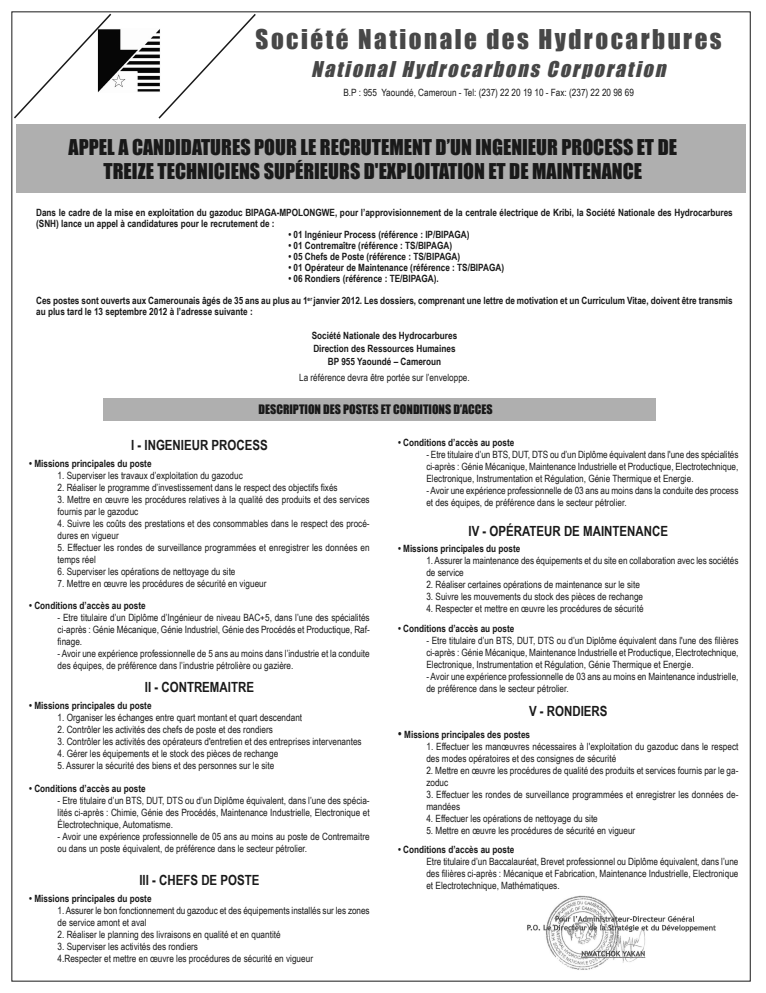
<style>
.page{position:relative;width:766px;height:993px;background:#fff}
.page>*{position:absolute;margin:0;border:0;box-sizing:border-box;transform-origin:0 0}
.t1{font:25px "Impact";letter-spacing:.1em;color:#474747}
.t2{font:20px/24px "Impact";color:#191919;text-align:center}
.t3{font:italic 20px "Impact";color:#474747}
.t4{font:700 14px "Arial Narrow";color:#191919}
.t5{font:12px "Impact";color:#191919}
.t6{font:10px/12px "Arial Narrow";color:#191919}
.t7{font:700 10px/11px "Arial Narrow";color:#191919}
.s1{font-size:12px}
</style>
<div class="page">
<img style="left:113px;top:29px;width:44px;height:63px">
<div style="left:16px;top:125px;width:729px;height:68px;background:#afafaf"></div>
<img style="left:527px;top:895px;width:189px;height:75px">
<svg style="left:12px;top:12px;width:101px;height:108px"></svg>
<svg style="left:157px;top:12px;width:100px;height:107px"></svg>
<div style="left:103px;top:398px;width:552px;height:23px;background:#afafaf"></div>
<h1 class="t1" style="left:255px;top:23px;width:467px">Société Nationale des Hydrocarbures</h1>
<p class="t6" style="left:343px;top:86px;width:292px">B.P : 955 Yaoundé, Cameroun - Tel: (237) 22 20 19 10 - Fax: (237) 22 20 98 69</p>
<h2 class="t3" style="left:311px;top:56px;width:360px">National Hydrocarbons Corporation</h2>
<h2 class="t2" style="left:69px;top:135px;width:609px">APPEL A CANDIDATURES POUR LE RECRUTEMENT D’UN INGENIEUR PROCESS ET DE<br>TREIZE TECHNICIENS SUPÉRIEURS D'EXPLOITATION ET DE MAINTENANCE</h2>
<p class="t7" style="left:36px;top:207px;width:698px">Dans le cadre de la mise en exploitation du gazoduc BIPAGA-MPOLONGWE, pour l’approvisionnement de la centrale électrique de Kribi, la Société Nationale des Hydrocarbures (SNH) lance un appel à candidatures pour le recrutement de :</p>
<p class="t7" style="left:288px;top:229px;width:182px">• 01 Ingénieur Process (référence : IP/BIPAGA)</p>
<p class="t7" style="left:288px;top:240px;width:165px">• 01 Contremaître (référence : TS/BIPAGA)</p>
<p class="t7" style="left:288px;top:251px;width:173px">• 05 Chefs de Poste (référence : TS/BIPAGA)</p>
<p class="t7" style="left:288px;top:262px;width:217px">• 01 Opérateur de Maintenance (référence : TS/BIPAGA)</p>
<p class="t7" style="left:288px;top:273px;width:152px">• 06 Rondiers (référence : TE/BIPAGA).</p>
<p class="t7" style="left:36px;top:295px;width:698px">Ces postes sont ouverts aux Camerounais âgés de 35 ans au plus au 1<sup>er</sup> janvier 2012. Les dossiers, comprenant une lettre de motivation et un Curriculum Vitae, doivent être transmis au plus tard le 13 septembre 2012 à l’adresse suivante :</p>
<p class="t7" style="left:311px;top:329px;width:147px;line-height:13px;text-align:center">Société Nationale des Hydrocarbures<br>Direction des Ressources Humaines<br>BP 955 Yaoundé – Cameroun</p>
<p class="t6" style="left:299px;top:371px;width:172px">La référence devra être portée sur l’enveloppe.</p>
<p class="t5" style="left:258px;top:402px;width:235px">DESCRIPTION DES POSTES ET CONDITIONS D’ACCES</p>
<h3 class="t4" style="left:131px;top:437px;width:138px">I - INGENIEUR PROCESS</h3>
<p class="t7" style="left:29px;top:458px;width:124px">• Missions principales du poste</p>
<p class="t6" style="left:58px;top:469px;width:187px">1. Superviser les travaux d’exploitation du gazoduc</p>
<p class="t6" style="left:58px;top:481px;width:281px">2. Réaliser le programme d’investissement dans le respect des objectifs fixés</p>
<p class="t6" style="left:58px;top:493px;width:313px">3. Mettre en œuvre les procédures relatives à la qualité des produits et des services fournis par le gazoduc</p>
<p class="t6" style="left:58px;top:517px;width:313px">4. Suivre les coûts des prestations et des consommables dans le respect des procé&shy;dures en vigueur</p>
<p class="t6" style="left:58px;top:541px;width:313px">5. Effectuer les rondes de surveillance programmées et enregistrer les données en temps réel</p>
<p class="t6" style="left:58px;top:565px;width:179px">6. Superviser les opérations de nettoyage du site</p>
<p class="t6" style="left:58px;top:577px;width:210px">7. Mettre en œuvre les procédures de sécurité en vigueur</p>
<p class="t7" style="left:29px;top:600px;width:118px">• Conditions d’accès au poste</p>
<p class="t6" style="left:58px;top:611px;width:313px;text-align:justify">- Etre titulaire d’un Diplôme d’Ingénieur de niveau BAC+5, dans l’une des spécialités ci-après : Génie Mécanique, Génie Industriel, Génie des Procédés et Productique, Raf&shy;finage.</p>
<p class="t6" style="left:58px;top:647px;width:313px">- Avoir une expérience professionnelle de 5 ans au moins dans l’industrie et la conduite des équipes, de préférence dans l’industrie pétrolière ou gazière.</p>
<h3 class="t4" style="left:145px;top:679px;width:111px">II - CONTREMAITRE</h3>
<p class="t7" style="left:29px;top:700px;width:124px">• Missions principales du poste</p>
<p class="t6" style="left:58px;top:711px;width:246px">1. Organiser les échanges entre quart montant et quart descendant</p>
<p class="t6" style="left:58px;top:723px;width:217px">2. Contrôler les activités des chefs de poste et des rondiers</p>
<p class="t6" style="left:58px;top:735px;width:305px">3. Contrôler les activités des opérateurs d'entretien et des entreprises intervenantes</p>
<p class="t6" style="left:58px;top:747px;width:222px">4. Gérer les équipements et le stock des pièces de rechange</p>
<p class="t6" style="left:58px;top:759px;width:218px">5. Assurer la sécurité des biens et des personnes sur le site</p>
<p class="t7" style="left:29px;top:783px;width:118px">• Conditions d’accès au poste</p>
<p class="t6" style="left:58px;top:794px;width:313px;text-align:justify">- Etre titulaire d’un BTS, DUT, DTS ou d’un Diplôme équivalent, dans l’une des spécia&shy;lités ci-après : Chimie, Génie des Procédés, Maintenance Industrielle, Electronique et Électrotechnique, Automatisme.</p>
<p class="t6" style="left:58px;top:830px;width:313px">- Avoir une expérience professionnelle de 05 ans au moins au poste de Contremaitre ou dans un poste équivalent, de préférence dans le secteur pétrolier.</p>
<h3 class="t4" style="left:139px;top:871px;width:121px">III - CHEFS DE POSTE</h3>
<p class="t7" style="left:29px;top:892px;width:124px">• Missions principales du poste</p>
<p class="t6" style="left:58px;top:904px;width:313px">1. Assurer le bon fonctionnement du gazoduc et des équipements installés sur les zones de service amont et aval</p>
<p class="t6" style="left:58px;top:928px;width:224px">2. Réaliser le planning des livraisons en qualité et en quantité</p>
<p class="t6" style="left:58px;top:940px;width:257px">3. Superviser les activités des rondiers<br>4.Respecter et mettre en œuvre les procédures de sécurité en vigueur</p>
<p class="t7" style="left:398px;top:437px;width:118px">• Conditions d’accès au poste</p>
<p class="t6" style="left:426px;top:448px;width:313px;text-align:justify">- Etre titulaire d’un BTS, DUT, DTS ou d’un Diplôme équivalent dans l'une des spécialités ci-après : Génie Mécanique, Maintenance Industrielle et Productique, Electrotechnique, Electronique, Instrumentation et Régulation, Génie Thermique et Energie.</p>
<p class="t6" style="left:426px;top:484px;width:313px">- Avoir une expérience professionnelle de 03 ans au moins dans la conduite des process et des équipes, de préférence dans le secteur pétrolier.</p>
<h3 class="t4" style="left:468px;top:522px;width:201px">IV - OPÉRATEUR DE MAINTENANCE</h3>
<p class="t7" style="left:398px;top:542px;width:124px">• Missions principales du poste</p>
<p class="t6" style="left:426px;top:554px;width:313px">1. Assurer la maintenance des équipements et du site en collaboration avec les sociétés de service</p>
<p class="t6" style="left:426px;top:578px;width:215px">2. Réaliser certaines opérations de maintenance sur le site</p>
<p class="t6" style="left:426px;top:590px;width:218px">3. Suivre les mouvements du stock des pièces de rechange</p>
<p class="t6" style="left:426px;top:602px;width:218px">4. Respecter et mettre en œuvre les procédures de sécurité</p>
<p class="t7" style="left:398px;top:622px;width:118px">• Conditions d’accès au poste</p>
<p class="t6" style="left:426px;top:634px;width:313px;text-align:justify">- Etre titulaire d’un BTS, DUT, DTS ou d’un Diplôme équivalent dans l'une des filières ci-après : Génie Mécanique, Maintenance Industrielle et Productique, Electrotechnique, Electronique, Instrumentation et Régulation, Génie Thermique et Energie.</p>
<p class="t6" style="left:426px;top:670px;width:313px">- Avoir une expérience professionnelle de 03 ans au moins en Maintenance industrielle, de préférence dans le secteur pétrolier.</p>
<h3 class="t4" style="left:529px;top:702px;width:80px">V - RONDIERS</h3>
<p class="t7" style="left:398px;top:728px;width:133px"><span class="s1">•</span> Missions principales des postes</p>
<p class="t6" style="left:426px;top:740px;width:313px">1. Effectuer les manœuvres nécessaires à l'exploitation du gazoduc dans le respect des modes opératoires et des consignes de sécurité</p>
<p class="t6" style="left:426px;top:764px;width:313px">2. Mettre en œuvre les procédures de qualité des produits et services fournis par le ga&shy;zoduc</p>
<p class="t6" style="left:426px;top:788px;width:313px">3. Effectuer les rondes de surveillance programmées et enregistrer les données de&shy;mandées</p>
<p class="t6" style="left:426px;top:812px;width:173px">4. Effectuer les opérations de nettoyage du site</p>
<p class="t6" style="left:426px;top:824px;width:210px">5. Mettre en œuvre les procédures de sécurité en vigueur</p>
<p class="t7" style="left:398px;top:843px;width:118px">• Conditions d’accès au poste</p>
<p class="t6" style="left:426px;top:855px;width:313px;text-align:justify">Etre titulaire d’un Baccalauréat, Brevet professionnel ou Diplôme équivalent, dans l’une des filières ci-après : Mécanique et Fabrication, Maintenance Industrielle, Electronique et Electrotechnique, Mathématiques.</p>
</div>
